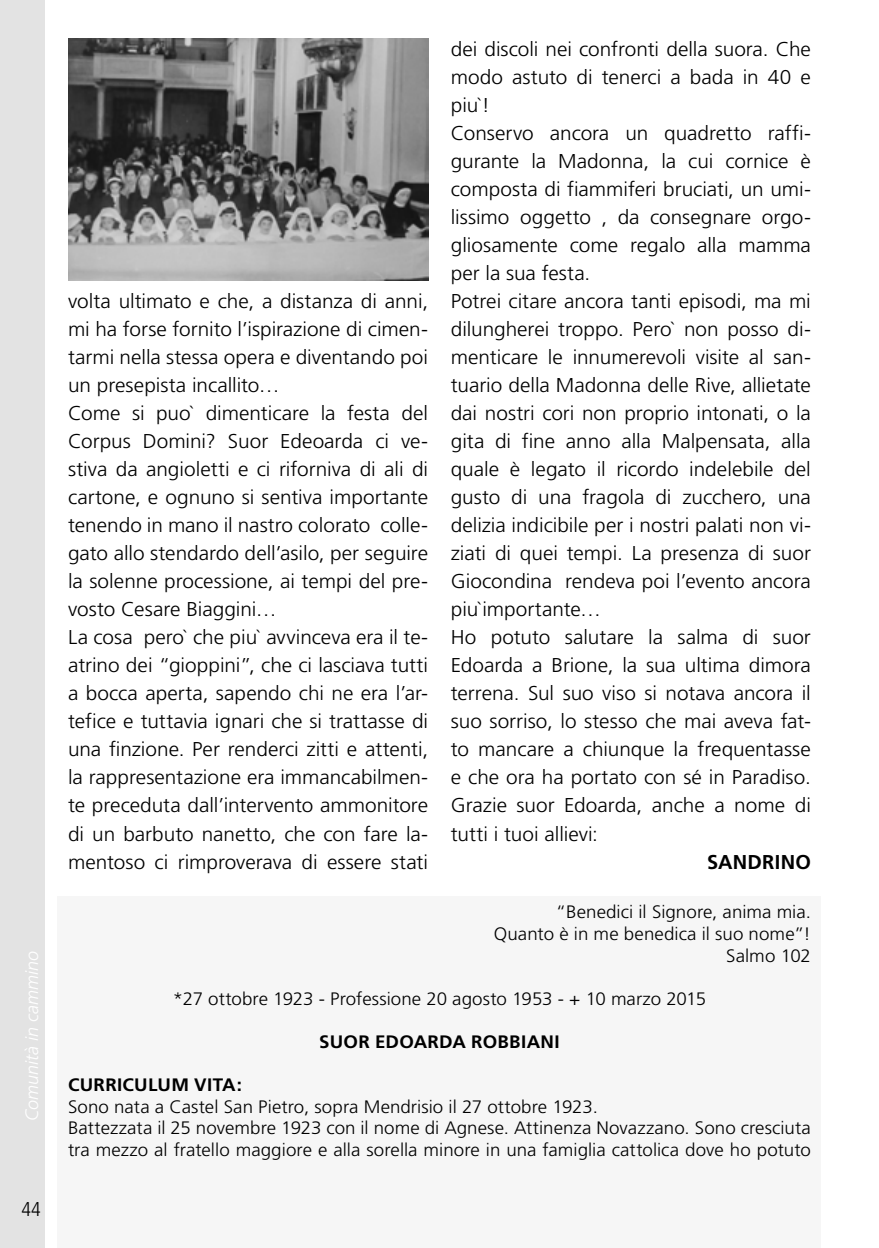
<style>
.page{position:relative;width:879px;height:1248px;background:#fff}
.page>*{position:absolute;margin:0;border:0;box-sizing:border-box;transform-origin:0 0}
.t1{font:300 20px/28px "Frutiger";letter-spacing:-.005em;color:#000;scale:1.04 1}
.t2{font:700 20px "Frutiger";letter-spacing:.015em;color:#000}
.t3{font:300 condensed 20px "Frutiger";color:#000}
.t4{font:300 18px/21.6px "Frutiger";color:#000;text-align:right;scale:1.04 1}
.t5{font:700 18px "Frutiger CE";letter-spacing:.015em;color:#000;scale:1.04 1}
.t6{font:italic 300 18px "Frutiger CE";color:#fff}
</style>
<div class="page">
<div style="left:0;top:0;width:45px;height:1247px;background:#e3e3e3"></div>
<div style="left:58px;top:896px;width:763px;height:351px;background:#f6f6f6"></div>
<img style="left:68px;top:38px;width:360px;height:242px">
<p class="t6" style="left:21px;top:1120px;width:172px;rotate:-90deg">Comunità in cammino</p>
<p class="t3" style="left:22px;top:1197px;width:21px">44</p>
<p class="t1" style="left:68px;top:287px;width:348px">volta ultimato e che, a distanza di anni, mi ha forse fornito l’ispirazione di cimen&shy;tarmi nella stessa opera e diventando poi un presepista incallito…<br>Come si puo` dimenticare la festa del Corpus Domini? Suor Edeoarda ci ve&shy;stiva da angioletti e ci riforniva di ali di cartone, e ognuno si sentiva importante tenendo in mano il nastro colorato colle&shy;gato allo stendardo dell’asilo, per seguire la solenne processione, ai tempi del pre&shy;vosto Cesare Biaggini…<br>La cosa pero` che piu` avvinceva era il te&shy;atrino dei “gioppini”, che ci lasciava tutti a bocca aperta, sapendo chi ne era l’ar&shy;tefice e tuttavia ignari che si trattasse di una finzione. Per renderci zitti e attenti, la rappresentazione era immancabilmen&shy;te preceduta dall’intervento ammonitore di un barbuto nanetto, che con fare la&shy;mentoso ci rimproverava di essere stati</p>
<p class="t1" style="left:451px;top:35px;width:348px">dei discoli nei confronti della suora. Che modo astuto di tenerci a bada in 40 e piu`!<br>Conservo ancora un quadretto raffi&shy;gurante la Madonna, la cui cornice è composta di fiammiferi bruciati, un umi&shy;lissimo oggetto , da consegnare orgo&shy;gliosamente come regalo alla mamma per la sua festa.<br>Potrei citare ancora tanti episodi, ma mi dilungherei troppo. Pero` non posso di&shy;menticare le innumerevoli visite al san&shy;tuario della Madonna delle Rive, allietate dai nostri cori non proprio intonati, o la gita di fine anno alla Malpensata, alla quale è legato il ricordo indelebile del gusto di una fragola di zucchero, una delizia indicibile per i nostri palati non vi&shy;ziati di quei tempi. La presenza di suor Giocondina rendeva poi l’evento ancora piu`importante…<br>Ho potuto salutare la salma di suor Edoarda a Brione, la sua ultima dimora terrena. Sul suo viso si notava ancora il suo sorriso, lo stesso che mai aveva fat&shy;to mancare a chiunque la frequentasse e che ora ha portato con sé in Paradiso.<br>Grazie suor Edoarda, anche a nome di tutti i tuoi allievi:</p>
<p class="t2" style="left:707px;top:849px;width:105px">SANDRINO</p>
<p class="t4" style="left:494px;top:901px;width:306px">“Benedici il Signore, anima mia.<br>Quanto è in me benedica il suo nome”!<br>Salmo 102</p>
<p class="t4" style="left:173px;top:987px;width:514px">*27 ottobre 1923 - Professione 20 agosto 1953 - + 10 marzo 2015</p>
<p class="t5" style="left:319px;top:1030px;width:233px">SUOR EDOARDA ROBBIANI</p>
<p class="t5" style="left:68px;top:1074px;width:169px">CURRICULUM VITA:</p>
<p class="t4" style="left:68px;top:1095px;width:716px;text-align:left">Sono nata a Castel San Pietro, sopra Mendrisio il 27 ottobre 1923.<br>Battezzata il 25 novembre 1923 con il nome di Agnese. Attinenza Novazzano. Sono cresciuta tra mezzo al fratello maggiore e alla sorella minore in una famiglia cattolica dove ho potuto</p>
</div>
